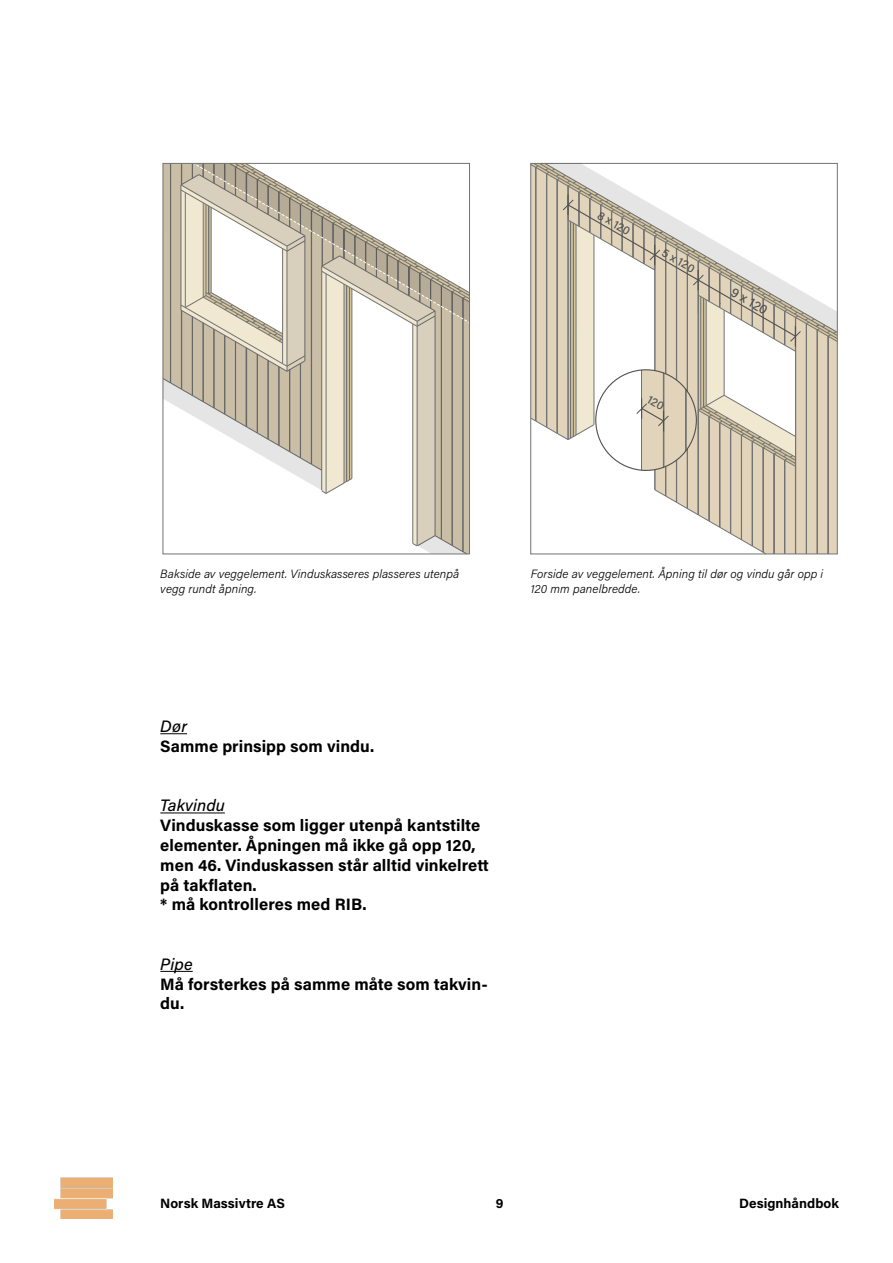
<style>
.page{position:relative;width:893px;height:1263px;background:#fff}
.page>*{position:absolute;margin:0;border:0;box-sizing:border-box;transform-origin:0 0}
.t1{font:700 16.5px/19.8px "Acumin Pro";letter-spacing:.005em;color:#000}
.t2{font:italic 500 16.5px "Acumin Pro";letter-spacing:.005em;color:#000}
.t3{font:700 13.5px "Acumin Pro";letter-spacing:.005em;color:#000}
.t4{font:500 13.35px "Acumin Pro";color:#515151}
.t5{font:italic 300 12px/14.4px "Acumin Pro";letter-spacing:.005em;color:#000}
.t6{font:500 12px "Acumin Pro";color:#515151}
</style>
<div class="page">
<svg style="left:637px;top:470px;width:199px;height:82px;fill:#e1d4ba"></svg>
<hr style="left:687px;top:255px;width:1px;height:254px;background:#727373">
<hr style="left:752px;top:441px;width:1px;height:105px;background:#727373">
<hr style="left:741px;top:435px;width:1px;height:105px;background:#727373">
<hr style="left:709px;top:416px;width:1px;height:105px;background:#727373">
<hr style="left:698px;top:410px;width:1px;height:105px;background:#727373">
<hr style="left:676px;top:249px;width:1px;height:253px;background:#727373">
<hr style="left:665px;top:242px;width:1px;height:254px;background:#727373">
<hr style="left:730px;top:429px;width:1px;height:104px;background:#727373">
<hr style="left:719px;top:423px;width:1px;height:104px;background:#727373">
<hr style="left:655px;top:236px;width:1px;height:254px;background:#727373">
<hr style="left:763px;top:448px;width:1px;height:104px;background:#727373">
<hr style="left:828px;top:336px;width:1px;height:218px;background:#727373">
<hr style="left:795px;top:317px;width:1px;height:237px;background:#727373">
<hr style="left:817px;top:330px;width:1px;height:224px;background:#727373">
<hr style="left:806px;top:324px;width:1px;height:230px;background:#727373">
<hr style="left:784px;top:460px;width:1px;height:94px;background:#727373">
<hr style="left:774px;top:454px;width:1px;height:100px;background:#727373">
<svg style="left:654px;top:489px;width:112px;height:65px"></svg>
<svg style="left:162px;top:163px;width:306px;height:391px"></svg>
<div style="left:163px;top:163px;width:307px;height:391px;border:1px solid #727373"></div>
<img style="left:54px;top:1178px;width:59px;height:41px">
<svg style="left:160px;top:733px;width:27px;height:1px"></svg>
<hr style="left:160px;top:812px;width:65px;height:1px;background:#000">
<hr style="left:160px;top:971px;width:33px;height:1px;background:#000">
<svg style="left:530px;top:163px;width:308px;height:307px"></svg>
<p class="t6" style="left:603px;top:207px;width:37px;rotate:30deg">8 x 120</p>
<p class="t6" style="left:667px;top:244px;width:37px;rotate:30deg">5 x 120</p>
<p class="t4" style="left:737px;top:283px;width:41px;rotate:30deg">9 x 120</p>
<p class="t5" style="left:160px;top:566px;width:300px">Bakside av veggelement. Vinduskasseres plasseres utenpå vegg rundt åpning.</p>
<p class="t5" style="left:531px;top:566px;width:294px">Forside av veggelement. Åpning til dør og vindu går opp i<br>120 mm panelbredde.</p>
<p class="t2" style="left:160px;top:715px;width:28px">Dør</p>
<p class="t1" style="left:160px;top:735px;width:215px">Samme prinsipp som vindu.</p>
<p class="t2" style="left:160px;top:794px;width:66px">Takvindu</p>
<p class="t1" style="left:160px;top:815px;width:330px">Vinduskasse som ligger utenpå kantstilte elementer. Åpningen må ikke gå opp 120, men 46. Vinduskassen står alltid vinkelrett på takflaten.<br>* må kontrolleres med RIB.</p>
<p class="t2" style="left:160px;top:952px;width:34px">Pipe</p>
<p class="t1" style="left:160px;top:973px;width:329px">Må forsterkes på samme måte som takvin&shy;du.</p>
<p class="t3" style="left:160px;top:1194px;width:126px">Norsk Massivtre AS</p>
<p class="t3" style="left:496px;top:1194px;width:9px">9</p>
<p class="t3" style="left:739px;top:1194px;width:101px">Designhåndbok</p>
</div>
